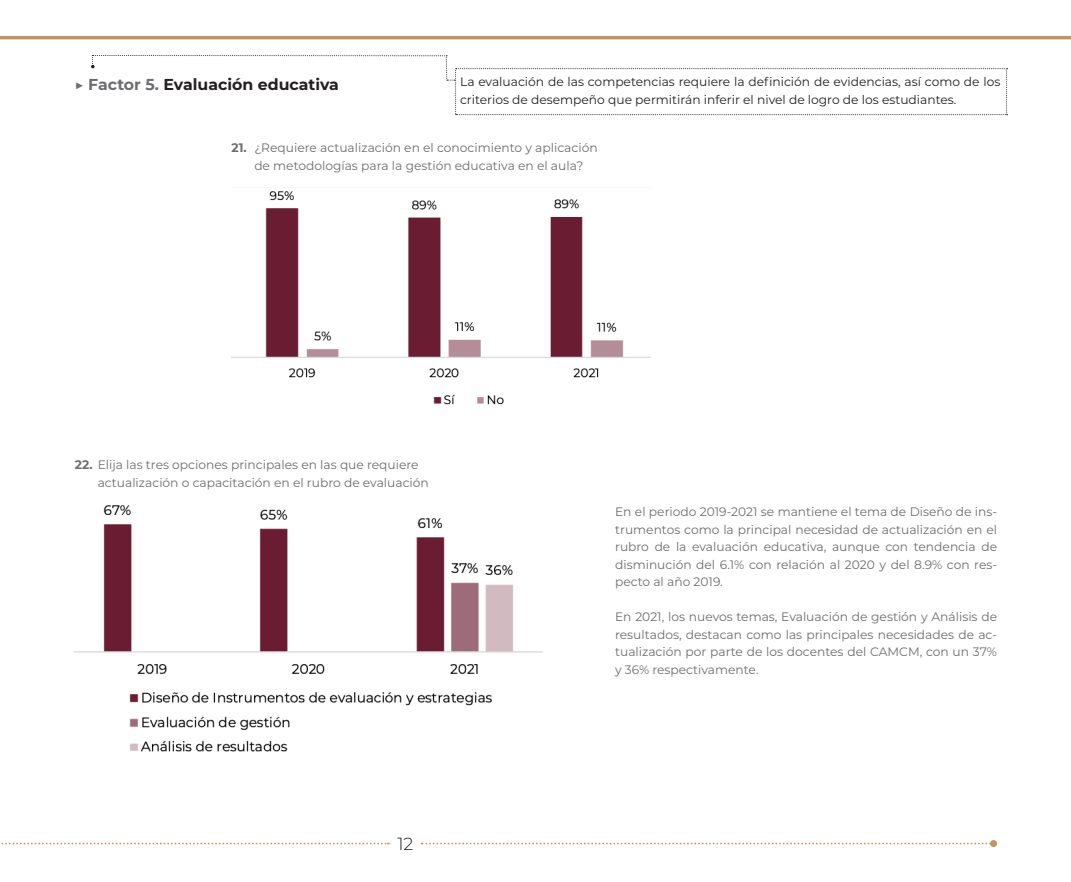
<style>
.page{position:relative;width:1071px;height:882px;background:#fff}
.page>*{position:absolute;margin:0;border:0;box-sizing:border-box;transform-origin:0 0}
.t1{font:300 17.5px "Montserrat";color:#231f20}
.t2{font:700 15.75px "Montserrat";color:#231f20}
.t3{font:12.25px/17.5px "Montserrat";color:#6c6d70}
.t4{font:12.25px/17.5px "Montserrat";color:#231f20}
.s1{font-weight:400;color:#6c6d70}
.s2{color:#6c6d70}
.s3{font-weight:700}
</style>
<div class="page">
<hr style="left:0;top:36px;width:1071px;height:3px;background:#c3945d">
<svg style="left:422px;top:843px;width:568px;height:1px"></svg>
<div style="left:990px;top:840px;width:7px;height:7px;background:#c3945d;border-radius:50%"></div>
<svg style="left:1px;top:843px;width:388px;height:1px"></svg>
<img style="left:232px;top:191px;width:419px;height:214px">
<img style="left:74px;top:505px;width:469px;height:247px">
<svg style="left:91px;top:55px;width:917px;height:60px"></svg>
<p class="t2" style="left:74px;top:73px;width:266px"><span class="s1">▶</span> <span class="s2">Factor 5.</span> Evaluación educativa</p>
<p class="t4" style="left:460px;top:73px;width:542px">La evaluación de las competencias requiere la definición de evidencias, así como de los criterios de desempeño que permitirán inferir el nivel de logro de los estudiantes.</p>
<p class="t3" style="left:254px;top:139px;width:345px;text-indent:-23px"><span class="s3">21.</span> ¿Requiere actualización en el conocimiento y aplicación de metodologías para la gestión educativa en el aula?</p>
<p class="t3" style="left:98px;top:456px;width:333px;text-indent:-23px"><span class="s3">22.</span> Elija las tres opciones principales en las que requiere actualización o capacitación en el rubro de evaluación</p>
<h1 class="t1" style="left:397px;top:832px;width:18px">12</h1>
<p class="t3" style="left:615px;top:503px;width:384px;text-align:justify">En el periodo 2019-2021 se mantiene el tema de Diseño de ins&shy;trumentos como la principal necesidad de actualización en el rubro de la evaluación educativa, aunque con tendencia de disminución del 6.1% con relación al 2020 y del 8.9% con res&shy;pecto al año 2019.</p>
<p class="t3" style="left:615px;top:608px;width:383px;text-align:justify">En 2021, los nuevos temas, Evaluación de gestión y Análisis de resultados, destacan como las principales necesidades de ac&shy;tualización por parte de los docentes del CAMCM, con un 37% y 36% respectivamente.</p>
</div>
